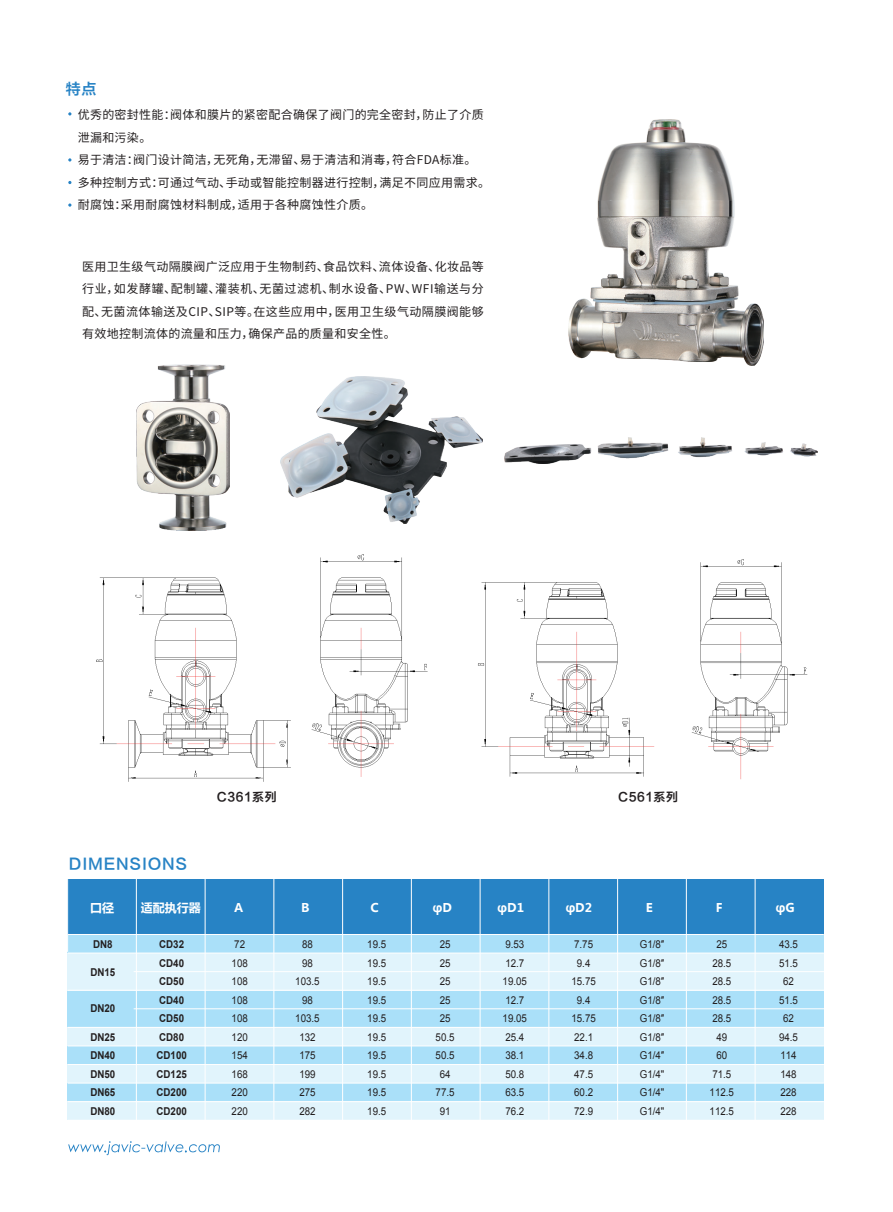
<style>
.page{position:relative;width:893px;height:1212px;background:#fff}
.page>*{position:absolute;margin:0;border:0;box-sizing:border-box;transform-origin:0 0}
.t1{font:15px "FZLTZCHK GBK1 0";letter-spacing:.05em;color:#2783c5}
.t2{font:12px/22.5px "Source Han Sans CN";letter-spacing:.025em;color:#231f20}
.t3{font:700 12px "Microsoft Ya Hei";color:#fff}
.t4{font:12px "FZLTZCHK GBK1 0";letter-spacing:.05em;color:#231f20}
.t5{font:10.8px/18.5px "Arial";color:#231f20;text-align:center;scale:.9 1}
.t6{font:700 10.8px/18.5px "Arial";color:#231f20;text-align:justify;scale:.9 1}
</style>
<div class="page">
<div style="left:68px;top:934px;width:756px;height:19px;background:#aae0f9"></div>
<div style="left:68px;top:990px;width:756px;height:37px;background:#aae0f9"></div>
<div style="left:68px;top:1046px;width:756px;height:18px;background:#aae0f9"></div>
<div style="left:68px;top:1083px;width:756px;height:19px;background:#aae0f9"></div>
<div style="left:68px;top:953px;width:756px;height:37px;background:#e1f4fc"></div>
<div style="left:68px;top:1027px;width:756px;height:19px;background:#e1f4fc"></div>
<div style="left:68px;top:1064px;width:756px;height:19px;background:#e1f4fc"></div>
<div style="left:68px;top:1102px;width:756px;height:18px;background:#e1f4fc"></div>
<div style="left:68px;top:879px;width:756px;height:55px;background:#2783c5"></div>
<img style="left:96px;top:554px;width:332px;height:228px">
<img style="left:478px;top:559px;width:330px;height:221px">
<svg style="left:68px;top:1141px;width:152px;height:14px"></svg>
<hr style="left:136px;top:879px;width:1px;height:241px;background:#fff">
<hr style="left:205px;top:879px;width:1px;height:241px;background:#fff">
<hr style="left:273px;top:879px;width:1px;height:241px;background:#fff">
<hr style="left:342px;top:879px;width:1px;height:241px;background:#fff">
<hr style="left:411px;top:879px;width:1px;height:241px;background:#fff">
<hr style="left:480px;top:879px;width:1px;height:241px;background:#fff">
<hr style="left:548px;top:879px;width:1px;height:241px;background:#fff">
<hr style="left:617px;top:879px;width:1px;height:241px;background:#fff">
<hr style="left:686px;top:879px;width:1px;height:241px;background:#fff">
<hr style="left:755px;top:879px;width:1px;height:241px;background:#fff">
<hr style="left:68px;top:934px;width:756px;height:1px;background:#fff">
<hr style="left:68px;top:953px;width:756px;height:1px;background:#fff">
<hr style="left:134px;top:971px;width:691px;height:1px;background:#fff">
<hr style="left:68px;top:990px;width:757px;height:1px;background:#fff">
<hr style="left:134px;top:1008px;width:691px;height:1px;background:#fff">
<hr style="left:68px;top:1027px;width:757px;height:1px;background:#fff">
<hr style="left:68px;top:1045px;width:756px;height:1px;background:#fff">
<hr style="left:68px;top:1064px;width:756px;height:1px;background:#fff">
<hr style="left:68px;top:1083px;width:756px;height:1px;background:#fff">
<hr style="left:68px;top:1101px;width:756px;height:1px;background:#fff">
<img style="left:569px;top:120px;width:195px;height:245px">
<img style="left:281px;top:376px;width:202px;height:148px">
<img style="left:505px;top:437px;width:313px;height:26px">
<img style="left:137px;top:365px;width:93px;height:165px">
<h1 class="t1" style="left:66px;top:81px;width:32px">特点</h1>
<p class="t2" style="left:78px;top:104px;width:414px">优秀的密封性能：阀体和膜片的紧密配合确保了阀门的完全密封，防止了介质泄漏和污染。<br>易于清洁：阀门设计简洁，无死角，无滞留、易于清洁和消毒，符合FDA标准。多种控制方式：可通过气动、手动或智能控制器进行控制，满足不同应用需求。耐腐蚀：采用耐腐蚀材料制成，适用于各种腐蚀性介质。</p>
<p class="t2" style="left:82px;top:256px;width:403px;text-align:justify">医用卫生级气动隔膜阀广泛应用于生物制药、食品饮料、流体设备、化妆品等行业，如发酵罐、配制罐、灌装机、无菌过滤机、制水设备、PW、WFI输送与分配、无菌流体输送及CIP、SIP等。在这些应用中，医用卫生级气动隔膜阀能够有效地控制流体的流量和压力，确保产品的质量和安全性。</p>
<p class="t4" style="left:217px;top:790px;width:61px">C361系列</p>
<p class="t4" style="left:618px;top:790px;width:62px">C561系列</p>
<h1 class="t1" style="left:69px;top:856px;width:120px">DIMENSIONS</h1>
<p class="t3" style="left:90px;top:899px;width:26px">口径</p>
<p class="t3" style="left:141px;top:899px;width:61px">适配执行器</p>
<p class="t3" style="left:234px;top:899px;width:11px">A</p>
<p class="t3" style="left:301px;top:899px;width:10px">B</p>
<p class="t3" style="left:370px;top:899px;width:10px">C</p>
<p class="t3" style="left:433px;top:899px;width:21px">φD</p>
<p class="t3" style="left:497px;top:899px;width:28px">φD1</p>
<p class="t3" style="left:566px;top:899px;width:28px">φD2</p>
<p class="t3" style="left:646px;top:899px;width:8px">E</p>
<p class="t3" style="left:716px;top:899px;width:8px">F</p>
<p class="t3" style="left:776px;top:899px;width:20px">φG</p>
<p class="t6" style="left:93px;top:935px;width:23px">DN8</p>
<p class="t6" style="left:90px;top:964px;width:29px">DN15</p>
<p class="t6" style="left:90px;top:999px;width:29px">DN20</p>
<p class="t6" style="left:90px;top:1028px;width:29px">DN25<br>DN40<br>DN50<br>DN65<br>DN80</p>
<p class="t6" style="left:157px;top:935px;width:35px;text-align:left">CD32<br>CD40<br>CD50<br>CD40<br>CD50<br>CD80<br>CD100<br>CD125<br>CD200<br>CD200</p>
<p class="t5" style="left:232px;top:935px;width:20px;text-align:left">72<br>108<br>108<br>108<br>108<br>120<br>154<br>168<br>220<br>220</p>
<p class="t5" style="left:295px;top:935px;width:29px">88<br>98<br>103.5<br>98<br>103.5<br>132<br>175<br>199<br>275<br>282</p>
<p class="t5" style="left:367px;top:935px;width:23px;text-align:justify">19.5<br>19.5<br>19.5<br>19.5<br>19.5<br>19.5<br>19.5<br>19.5<br>19.5<br>19.5</p>
<p class="t5" style="left:436px;top:935px;width:23px">25<br>25<br>25<br>25<br>25<br>50.5<br>50.5<br>64<br>77.5<br>91</p>
<p class="t5" style="left:503px;top:935px;width:29px;text-align:left">9.53<br>12.7<br>19.05<br>12.7<br>19.05<br>25.4<br>38.1<br>50.8<br>63.5<br>76.2</p>
<p class="t5" style="left:571px;top:935px;width:29px">7.75<br>9.4<br>15.75<br>9.4<br>15.75<br>22.1<br>34.8<br>47.5<br>60.2<br>72.9</p>
<p class="t5" style="left:640px;top:935px;width:29px;text-align:justify">G1/8″ G1/8″ G1/8″ G1/8″ G1/8″ G1/8″ G1/4″ G1/4" G1/4" G1/4"</p>
<p class="t5" style="left:710px;top:935px;width:29px">25<br>28.5<br>28.5<br>28.5<br>28.5<br>49<br>60<br>71.5<br>112.5<br>112.5</p>
<p class="t5" style="left:779px;top:935px;width:23px">43.5<br>51.5<br>62<br>51.5<br>62<br>94.5<br>114<br>148<br>228<br>228</p>
</div>
